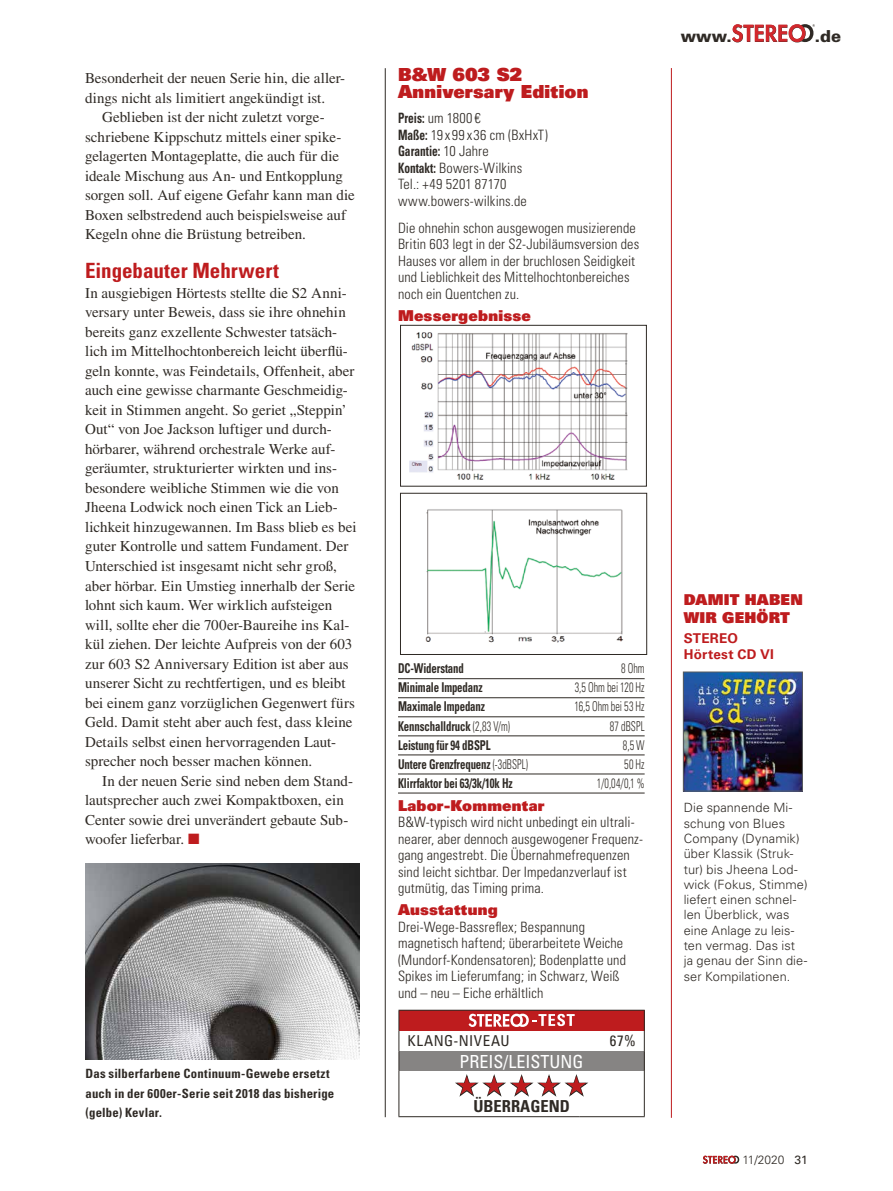
<style>
.page{position:relative;width:893px;height:1191px;background:#fff}
.page>*{position:absolute;margin:0;border:0;box-sizing:border-box;transform-origin:0 0}
.t1{font:25.5px "Zapf Dingbats ITC";color:#be1c1e}
.t2{font:700 condensed 21px "Univers LT Std";color:#be1c1e}
.t3{font:18px/17.1px "Univers LT Std X Black";letter-spacing:.01em;color:#be1c1e}
.t4{font:condensed 18px "Univers LT Std";color:#fff}
.t5{font:700 condensed 16.5px "Univers LT Std";color:#2f2a25}
.t6{font:900 16.5px "Univers LT Std";color:#2f2a25}
.t7{font:15px/19.5px "Times LT Std";color:#2f2a25}
.t8{font:15px/18px "Univers LT Std X Black";letter-spacing:.015em;color:#be1c1e}
.t9{font:condensed 15px "Univers LT Std";letter-spacing:.04em;color:#2f2a25}
.t10{font:300 condensed 14.25px/16.5px "Univers LT Std";letter-spacing:.01em;color:#2f2a25}
.t11{font:700 condensed 13.5px "Univers LT Std";letter-spacing:-.01em;color:#2f2a25;scale:.8 1}
.t12{font:300 condensed 13.5px "Univers LT Std";letter-spacing:.005em;color:#2f2a25;scale:.75 1}
.t13{font:700 13.5px/16.2px "Univers LT Std";letter-spacing:.015em;color:#be1c1e}
.t14{font:300 12.75px/15.3px "Univers LT Std";letter-spacing:.005em;color:#2f2a25}
.t15{font:700 condensed 12.75px/19.5px "Univers LT Std";letter-spacing:.015em;color:#2f2a25}
.t16{font:300 12px "Univers LT Std";color:#2f2a25}
.s1{color:#be1c1e}
.s2{font-weight:700}
.s3{font-weight:300}
.s4{font-weight:400}
</style>
<div class="page">
<svg style="left:703px;top:1155px;width:36px;height:8px"></svg>
<hr style="left:398px;top:678px;width:247px;height:1px;background:#2f2a25">
<hr style="left:398px;top:697px;width:247px;height:1px;background:#2f2a25">
<hr style="left:398px;top:716px;width:247px;height:1px;background:#2f2a25">
<hr style="left:398px;top:735px;width:247px;height:1px;background:#2f2a25">
<hr style="left:398px;top:754px;width:247px;height:1px;background:#2f2a25">
<hr style="left:398px;top:773px;width:247px;height:1px;background:#2f2a25">
<hr style="left:398px;top:792px;width:247px;height:1px;background:#2f2a25">
<div style="left:399px;top:1010px;width:245px;height:20px;background:#be1c1e"></div>
<div style="left:399px;top:1051px;width:245px;height:19px;background:#868483"></div>
<hr style="left:644px;top:1070px;width:1px;height:46px;background:#2f2a25">
<hr style="left:398px;top:1009px;width:182px;height:1px;background:#2f2a25">
<hr style="left:580px;top:1009px;width:65px;height:1px;background:#2f2a25">
<svg style="left:644px;top:1010px;width:1px;height:60px"></svg>
<svg style="left:398px;top:1010px;width:1px;height:60px"></svg>
<hr style="left:398px;top:1070px;width:1px;height:46px;background:#2f2a25">
<hr style="left:398px;top:1116px;width:182px;height:1px;background:#2f2a25">
<hr style="left:580px;top:1116px;width:65px;height:1px;background:#2f2a25">
<svg style="left:469px;top:1013px;width:106px;height:14px"></svg>
<svg style="left:455px;top:1074px;width:133px;height:23px"></svg>
<img style="left:409px;top:332px;width:219px;height:148px">
<div style="left:400px;top:325px;width:247px;height:161px;border:1px solid #2f2a25"></div>
<img style="left:425px;top:509px;width:198px;height:134px">
<div style="left:400px;top:493px;width:247px;height:162px;border:1px solid #2f2a25"></div>
<hr style="left:385px;top:68px;width:1px;height:1049px;background:#2f2a25">
<img style="left:86px;top:863px;width:273px;height:196px">
<hr style="left:671px;top:68px;width:1px;height:1049px;background:#be1c1e">
<img style="left:685px;top:674px;width:116px;height:115px">
<div style="left:683px;top:672px;width:120px;height:119px;border:1px solid #595c5e"></div>
<svg style="left:732px;top:24px;width:83px;height:18px"></svg>
<p class="t7" style="left:85px;top:68px;width:262px">Besonderheit der neuen Serie hin, die aller&shy;dings nicht als limitiert angekündigt ist.</p>
<p class="t7" style="left:85px;top:107px;width:271px;text-indent:17px">Geblieben ist der nicht zuletzt vorge&shy;schriebene Kippschutz mittels einer spike&shy;gelagerten Montageplatte, die auch für die ideale Mischung aus An- und Entkopplung sorgen soll. Auf eigene Gefahr kann man die Boxen selbstredend auch beispielsweise auf Kegeln ohne die Brüstung betreiben.</p>
<h2 class="t2" style="left:85px;top:258px;width:195px">Eingebauter Mehrwert</h2>
<p class="t7" style="left:85px;top:283px;width:273px">In ausgiebigen Hörtests stellte die S2 Anni&shy;versary unter Beweis, dass sie ihre ohnehin bereits ganz exzellente Schwester tatsäch&shy;lich im Mittelhochtonbereich leicht überflü&shy;geln konnte, was Feindetails, Offenheit, aber auch eine gewisse charmante Geschmeidig&shy;keit in Stimmen angeht. So geriet „Steppin’ Out“ von Joe Jackson luftiger und durch&shy;hörbarer, während orchestrale Werke auf&shy;geräumter, strukturierter wirkten und ins&shy;besondere weibliche Stimmen wie die von Jheena Lodwick noch einen Tick an Lieb&shy;lichkeit hinzugewannen. Im Bass blieb es bei guter Kontrolle und sattem Fundament. Der Unterschied ist insgesamt nicht sehr groß, aber hörbar. Ein Umstieg innerhalb der Serie lohnt sich kaum. Wer wirklich aufsteigen will, sollte eher die 700er-Baureihe ins Kal&shy;kül ziehen. Der leichte Aufpreis von der 603 zur 603 S2 Anniversary Edition ist aber aus unserer Sicht zu rechtfertigen, und es bleibt bei einem ganz vorzüglichen Gegenwert fürs Geld. Damit steht aber auch fest, dass kleine Details selbst einen hervorragenden Laut&shy;sprecher noch besser machen können.</p>
<p class="t7" style="left:85px;top:770px;width:270px;text-indent:17px">In der neuen Serie sind neben dem Stand&shy;lautsprecher auch zwei Kompaktboxen, ein Center sowie drei unverändert gebaute Sub&shy;woofer lieferbar. <span class="s1">■</span></p>
<p class="t15" style="left:86px;top:1063px;width:250px">Das silberfarbene Continuum-Gewebe ersetzt auch in der 600er-Serie seit 2018 das bisherige (gelbe) Kevlar.</p>
<p class="t3" style="left:398px;top:66px;width:192px">B&amp;W 603 S2<br>Anniversary Edition</p>
<p class="t10" style="left:398px;top:110px;width:151px"><span class="s2">Preis:</span> um 1800 €<br><span class="s2">Maße:</span> 19x99x36 cm (BxHxT)<br><span class="s2">Garantie:</span> 10 Jahre<br><span class="s2">Kontakt:</span> Bowers-Wilkins<br>Tel.: +49 5201 87170 www.bowers-wilkins.de</p>
<p class="t10" style="left:398px;top:220px;width:243px">Die ohnehin schon ausgewogen musizierende Britin 603 legt in der S2-Jubiläumsversion des Hauses vor allem in der bruchlosen Seidigkeit und Lieblichkeit des Mittelhochtonbereiches noch ein Quentchen zu.</p>
<p class="t8" style="left:398px;top:306px;width:134px">Messergebnisse</p>
<p class="t6" style="left:681px;top:26px;width:53px">www.</p>
<p class="t6" style="left:815px;top:26px;width:28px">.de</p>
<p class="t11" style="left:398px;top:660px;width:84px">DC-Widerstand</p>
<p class="t12" style="left:621px;top:660px;width:33px">8 Ohm</p>
<p class="t11" style="left:398px;top:679px;width:107px">Minimale Impedanz</p>
<p class="t12" style="left:575px;top:679px;width:95px">3,5 Ohm bei 120 Hz</p>
<p class="t11" style="left:398px;top:698px;width:110px">Maximale Impedanz</p>
<p class="t12" style="left:575px;top:698px;width:95px">16,5 Ohm bei 53 Hz</p>
<p class="t11" style="left:398px;top:717px;width:142px">Kennschalldruck <span class="s3">(2,83 V/m)</span></p>
<p class="t12" style="left:610px;top:717px;width:48px">87 dBSPL</p>
<p class="t11" style="left:398px;top:736px;width:117px">Leistung für 94 dBSPL</p>
<p class="t12" style="left:623px;top:736px;width:30px">8,5 W</p>
<p class="t11" style="left:398px;top:755px;width:164px">Untere Grenzfrequenz <span class="s3">(-3dBSPL)</span></p>
<p class="t12" style="left:624px;top:755px;width:29px">50 Hz</p>
<p class="t11" style="left:398px;top:774px;width:145px">Klirrfaktor bei 63/3k/10k Hz</p>
<p class="t12" style="left:597px;top:775px;width:65px">1/0,04/0,1 %</p>
<p class="t8" style="left:398px;top:796px;width:148px">Labor-Kommentar</p>
<p class="t10" style="left:398px;top:814px;width:246px">B&amp;W-typisch wird nicht unbedingt ein ultrali&shy;nearer, aber dennoch ausgewogener Frequenz&shy;gang angestrebt. Die Übernahmefrequenzen sind leicht sichtbar. Der Impedanzverlauf ist gutmütig, das Timing prima.</p>
<p class="t8" style="left:398px;top:900px;width:101px">Ausstattung</p>
<p class="t10" style="left:398px;top:918px;width:230px">Drei-Wege-Bassreflex; Bespannung magnetisch haftend; überarbeitete Weiche (Mundorf-Kondensatoren); Bodenplatte und Spikes im Lieferumfang; in Schwarz, Weiß und – neu – Eiche erhältlich</p>
<p class="t9" style="left:407px;top:1030px;width:104px">KLANG-NIVEAU</p>
<p class="t9" style="left:610px;top:1030px;width:28px">67%</p>
<p class="t4" style="left:460px;top:1050px;width:126px">PREIS/LEISTUNG</p>
<h1 class="t1" style="left:456px;top:1073px;width:132px">★★★★★</h1>
<p class="t5" style="left:473px;top:1096px;width:98px">ÜBERRAGEND</p>
<p class="t8" style="left:684px;top:590px;width:121px">DAMIT HABEN<br>WIR GEHÖRT</p>
<p class="t13" style="left:684px;top:630px;width:92px">STEREO<br>Hörtest CD VI</p>
<p class="t14" style="left:684px;top:800px;width:125px">Die spannende Mi&shy;schung von Blues<br>Company (Dynamik) über Klassik (Struk&shy;tur) bis Jheena Lod&shy;wick (Fokus, Stimme) liefert einen schnel&shy;len Überblick, was eine Anlage zu leis&shy;ten vermag. Das ist ja genau der Sinn die&shy;ser Kompilationen.</p>
<p class="t16" style="left:743px;top:1152px;width:67px">11/2020 <span class="s4">31</span></p>
</div>
